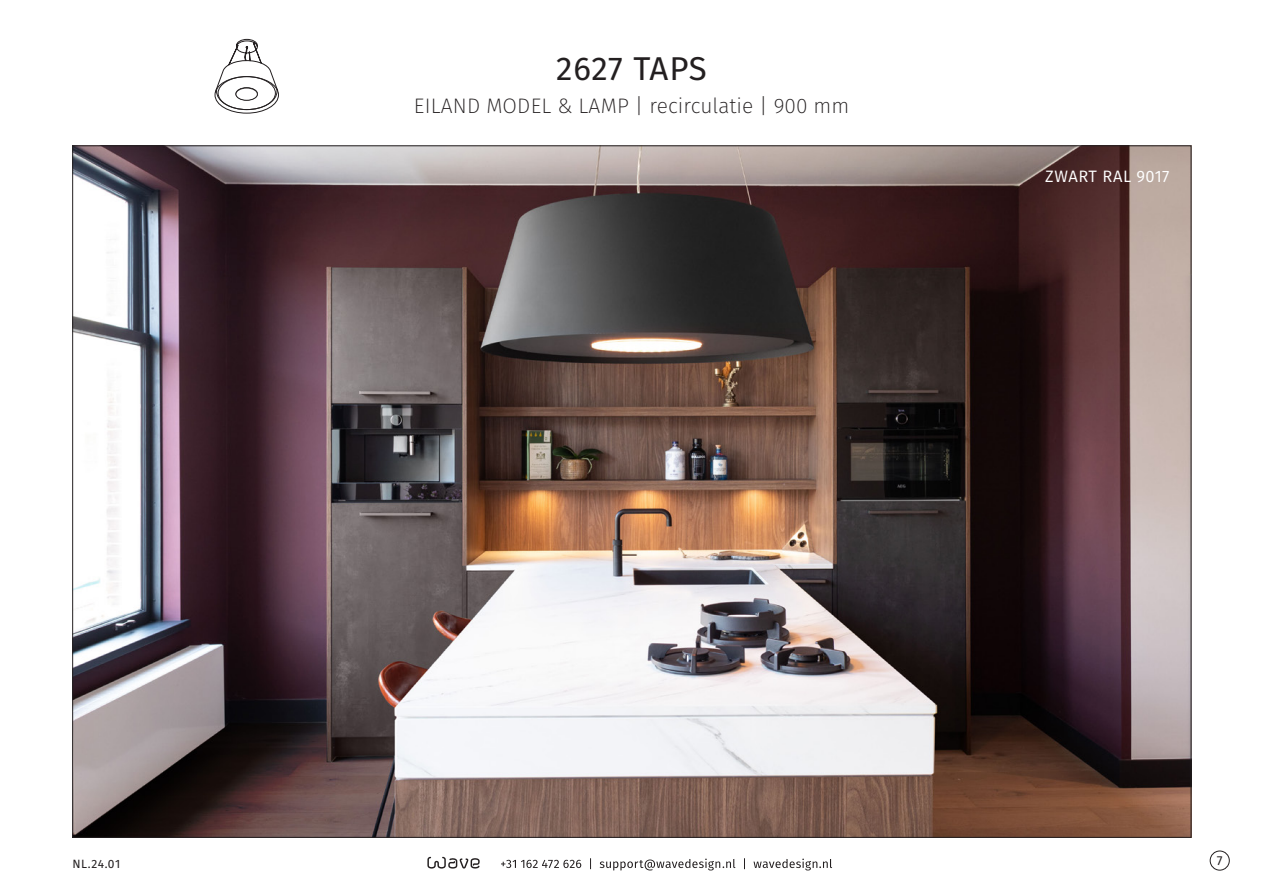
<style>
.page{position:relative;width:1263px;height:893px;background:#fff}
.page>*{position:absolute;margin:0;border:0;box-sizing:border-box;transform-origin:0 0}
.t1{font:33px "Fira Sans";letter-spacing:.015em;color:#231f20}
.t2{font:200 21px "Fira Sans";color:#231f20}
.t3{font:16.5px "Fira Sans";letter-spacing:.035em;color:#fff}
.t4{font:12.9px "Fira Sans";color:#231f20}
.t5{font:12px "Fira Sans";color:#231f20}
</style>
<div class="page">
<img style="left:74px;top:147px;width:1115px;height:689px">
<svg style="left:215px;top:39px;width:63px;height:71px"></svg>
<div style="left:1210px;top:851px;width:19px;height:19px;border:1px solid #231f20;border-radius:50%"></div>
<svg style="left:427px;top:857px;width:53px;height:12px"></svg>
<svg style="left:501px;top:858px;width:331px;height:12px"></svg>
<p class="t1" style="left:556px;top:43px;width:152px">2627 TAPS</p>
<p class="t2" style="left:414px;top:91px;width:437px">EILAND MODEL &amp; LAMP | recirculatie | 900 mm</p>
<p class="t3" style="left:1045px;top:163px;width:126px">ZWART RAL 9017</p>
<p class="t5" style="left:72px;top:855px;width:50px">NL.24.01</p>
<p class="t4" style="left:1217px;top:850px;width:7px">7</p>
</div>
